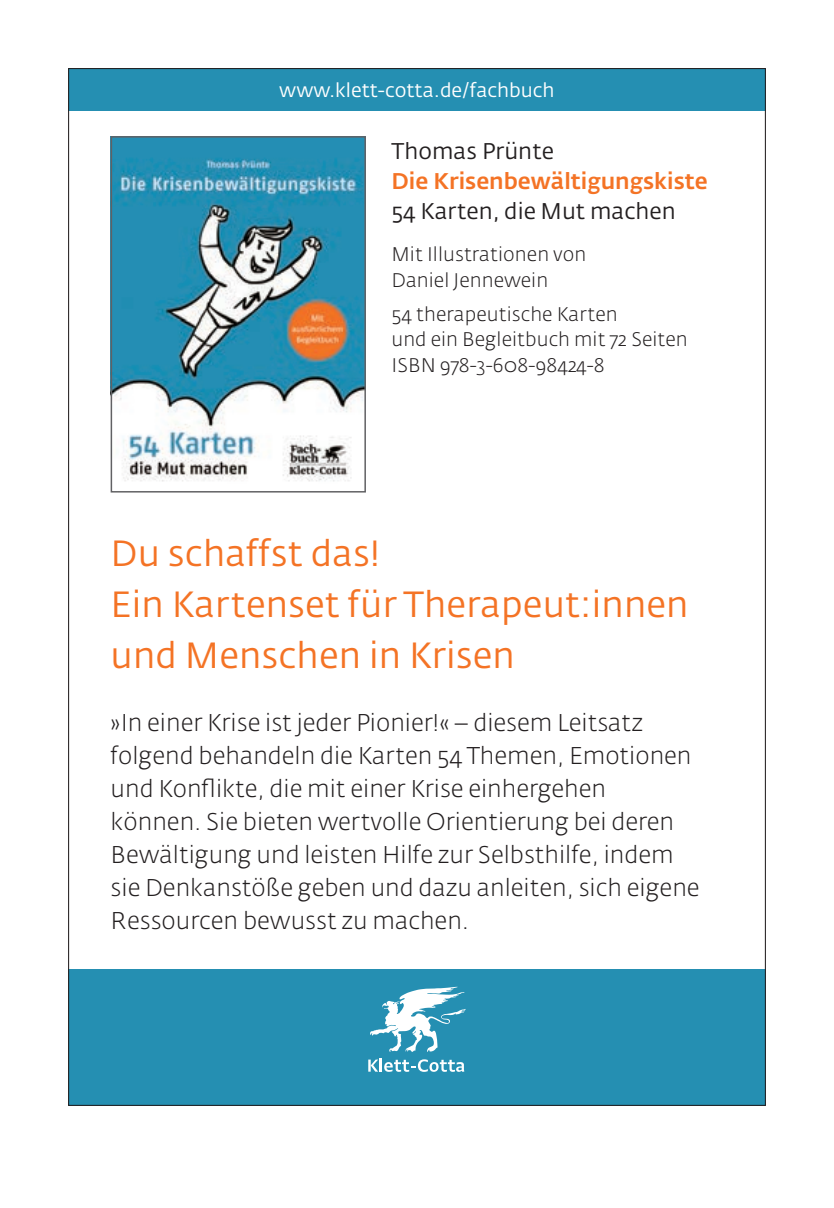
<style>
.page{position:relative;width:834px;height:1208px;background:#fff}
.page>*{position:absolute;margin:0;border:0;box-sizing:border-box;transform-origin:0 0}
.t1{font:36px/51px "Fedra Sans Alt Std";letter-spacing:.005em;color:#f47325}
.t2{font:300 24px/33px "Fedra Sans Alt Std";color:#231f20}
.t3{font:22.5px "Fedra Sans Alt Std";color:#231f20}
.t4{font:500 22.5px "Fedra Sans Alt Std";color:#f47325}
.t5{font:300 19.5px/25.5px "Fedra Sans Alt Std";letter-spacing:.005em;color:#231f20}
.t6{font:19.5px "Fedra Sans Alt Std";color:#fff}
</style>
<div class="page">
<div style="left:68px;top:68px;width:697px;height:43px;background:#258fb2"></div>
<div style="left:68px;top:969px;width:697px;height:137px;background:#258fb2"></div>
<svg style="left:368px;top:986px;width:97px;height:85px"></svg>
<img style="left:114px;top:139px;width:249px;height:343px">
<div style="left:111px;top:136px;width:255px;height:356px;border:2px solid #616164"></div>
<p class="t6" style="left:279px;top:78px;width:277px">www.klett-cotta.de/fachbuch</p>
<p class="t3" style="left:391px;top:137px;width:164px">Thomas Prünte</p>
<p class="t4" style="left:391px;top:167px;width:318px">Die Krisenbewältigungskiste</p>
<p class="t3" style="left:391px;top:197px;width:285px">54 Karten, die Mut machen</p>
<p class="t5" style="left:391px;top:242px;width:196px">Mit Illustrationen von<br>Daniel Jennewein</p>
<p class="t5" style="left:391px;top:301px;width:298px">54 therapeutische Karten<br>und ein Begleitbuch mit 72 Seiten<br>ISBN 978-3-608-98424-8</p>
<h1 class="t1" style="left:111px;top:527px;width:579px">Du schaffst das!<br>Ein Kartenset für Therapeut:innen und Menschen in Krisen</h1>
<p class="t2" style="left:111px;top:706px;width:590px">»In einer Krise ist jeder Pionier!« – diesem Leitsatz folgend behandeln die Karten 54 Themen, Emotionen und Konflikte, die mit einer Krise einhergehen können. Sie bieten wertvolle Orientierung bei deren Bewältigung und leisten Hilfe zur Selbsthilfe, indem sie Denkanstöße geben und dazu anleiten, sich eigene Ressourcen bewusst zu machen.</p>
</div>
